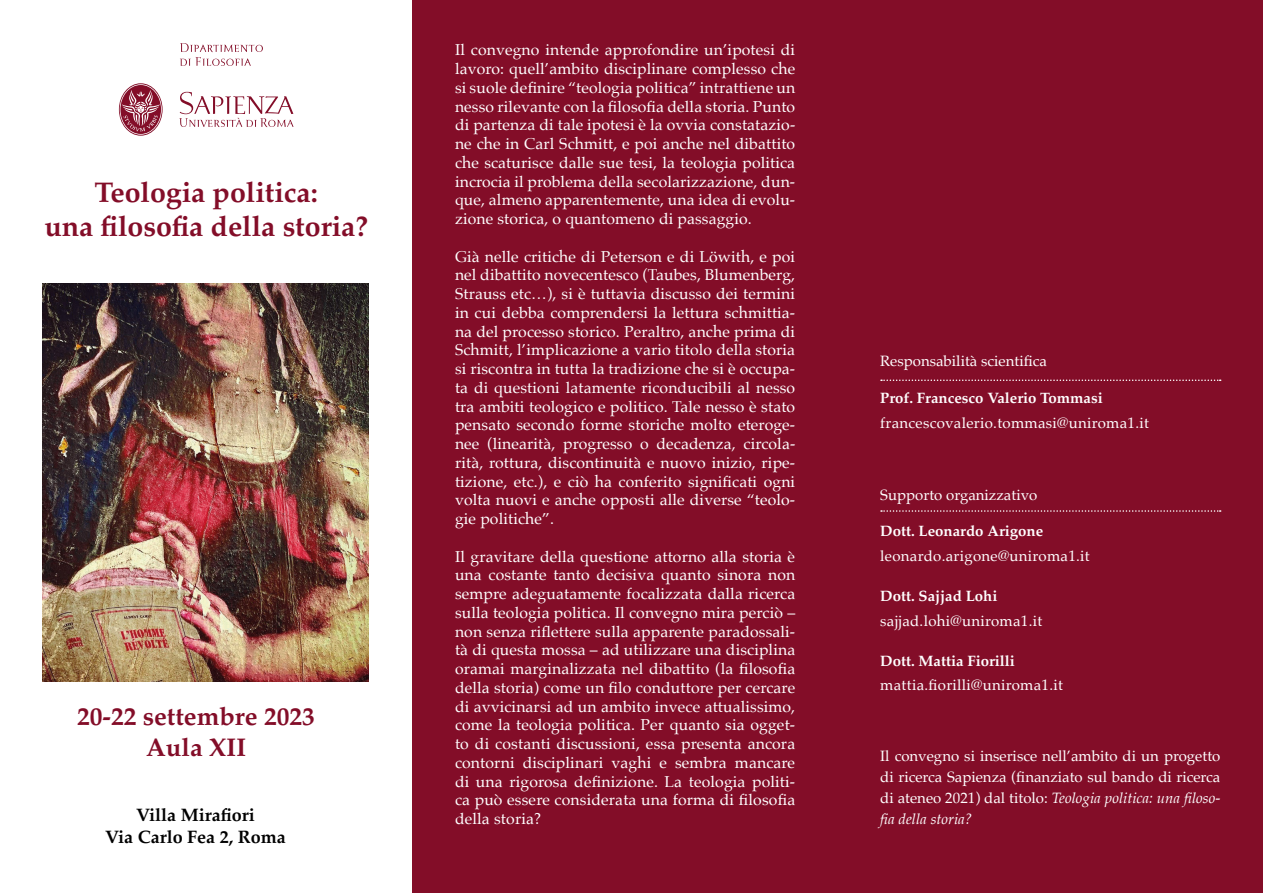
<style>
.page{position:relative;width:1263px;height:893px;background:#fff}
.page>*{position:absolute;margin:0;border:0;box-sizing:border-box;transform-origin:0 0}
.t1{font:700 28.5px/34.2px "Palatino";color:#830d28;text-align:center}
.t2{font:700 25.5px/30.6px "Palatino";color:#830d28;text-align:center}
.t3{font:700 18px/21.6px "Palatino";color:#000;text-align:center}
.t4{font:15.75px/18.8px "Palatino";letter-spacing:.01em;color:#fff;text-align:justify}
.t5{font:15px/21px "Palatino";color:#fff;text-align:justify}
.t6{font:15px "Palatino";letter-spacing:.02em;color:#fff}
.t7{font:700 15px "Palatino";color:#fff}
.s1{font-style:italic}
</style>
<div class="page">
<div style="left:412px;top:0;width:851px;height:893px;background:#830d28"></div>
<svg style="left:120px;top:84px;width:42px;height:51px"></svg>
<svg style="left:179px;top:92px;width:114px;height:35px"></svg>
<svg style="left:180px;top:43px;width:83px;height:23px"></svg>
<svg style="left:881px;top:379px;width:340px;height:2px"></svg>
<svg style="left:881px;top:510px;width:340px;height:2px"></svg>
<img style="left:43px;top:284px;width:326px;height:398px">
<h1 class="t1" style="left:44px;top:174px;width:325px">Teologia politica:<br>una filosofia della storia?</h1>
<h2 class="t2" style="left:77px;top:700px;width:239px">20-22 settembre 2023<br>Aula XII</h2>
<p class="t3" style="left:105px;top:803px;width:182px">Villa Mirafiori<br>Via Carlo Fea 2, Roma</p>
<p class="t4" style="left:455px;top:41px;width:342px">Il convegno intende approfondire un’ipotesi di lavoro: quell’ambito disciplinare complesso che si suole definire “teologia politica” intrattiene un nesso rilevante con la filosofia della storia. Punto di partenza di tale ipotesi è la ovvia constatazio&shy;ne che in Carl Schmitt, e poi anche nel dibattito che scaturisce dalle sue tesi, la teologia politica incrocia il problema della secolarizzazione, dun&shy;que, almeno apparentemente, una idea di evolu&shy;zione storica, o quantomeno di passaggio.</p>
<p class="t4" style="left:455px;top:247px;width:342px">Già nelle critiche di Peterson e di Löwith, e poi nel dibattito novecentesco (Taubes, Blumenberg, Strauss etc…), si è tuttavia discusso dei termini in cui debba comprendersi la lettura schmittia&shy;na del processo storico. Peraltro, anche prima di Schmitt, l’implicazione a vario titolo della storia si riscontra in tutta la tradizione che si è occupa&shy;ta di questioni latamente riconducibili al nesso tra ambiti teologico e politico. Tale nesso è stato pensato secondo forme storiche molto eteroge&shy;nee (linearità, progresso o decadenza, circola&shy;rità, rottura, discontinuità e nuovo inizio, ripe&shy;tizione, etc.), e ciò ha conferito significati ogni volta nuovi e anche opposti alle diverse “teolo&shy;gie politiche”.</p>
<p class="t4" style="left:455px;top:547px;width:342px">Il gravitare della questione attorno alla storia è una costante tanto decisiva quanto sinora non sempre adeguatamente focalizzata dalla ricerca sulla teologia politica. Il convegno mira perciò – non senza riflettere sulla apparente paradossali&shy;tà di questa mossa – ad utilizzare una disciplina oramai marginalizzata nel dibattito (la filosofia della storia) come un filo conduttore per cercare di avvicinarsi ad un ambito invece attualissimo, come la teologia politica. Per quanto sia ogget&shy;to di costanti discussioni, essa presenta ancora contorni disciplinari vaghi e sembra mancare di una rigorosa definizione. La teologia politi&shy;ca può essere considerata una forma di filosofia della storia?</p>
<p class="t5" style="left:880px;top:351px;width:168px">Responsabilità scientifica</p>
<p class="t7" style="left:880px;top:385px;width:224px">Prof. Francesco Valerio Tommasi</p>
<p class="t6" style="left:880px;top:410px;width:270px">francescovalerio.tommasi@uniroma1.it</p>
<p class="t5" style="left:880px;top:484px;width:159px">Supporto organizzativo</p>
<p class="t7" style="left:880px;top:518px;width:164px">Dott. Leonardo Arigone</p>
<p class="t6" style="left:880px;top:543px;width:211px">leonardo.arigone@uniroma1.it</p>
<p class="t7" style="left:880px;top:583px;width:119px">Dott. Sajjad Lohi</p>
<p class="t6" style="left:880px;top:608px;width:163px">sajjad.lohi@uniroma1.it</p>
<p class="t7" style="left:880px;top:648px;width:136px">Dott. Mattia Fiorilli</p>
<p class="t6" style="left:880px;top:673px;width:184px">mattia.fiorilli@uniroma1.it</p>
<p class="t5" style="left:880px;top:745px;width:342px">Il convegno si inserisce nell’ambito di un progetto di ricerca Sapienza (finanziato sul bando di ricerca di ateneo 2021) dal titolo: <span class="s1">Teologia politica: una filoso&shy;fia della storia?</span></p>
</div>
